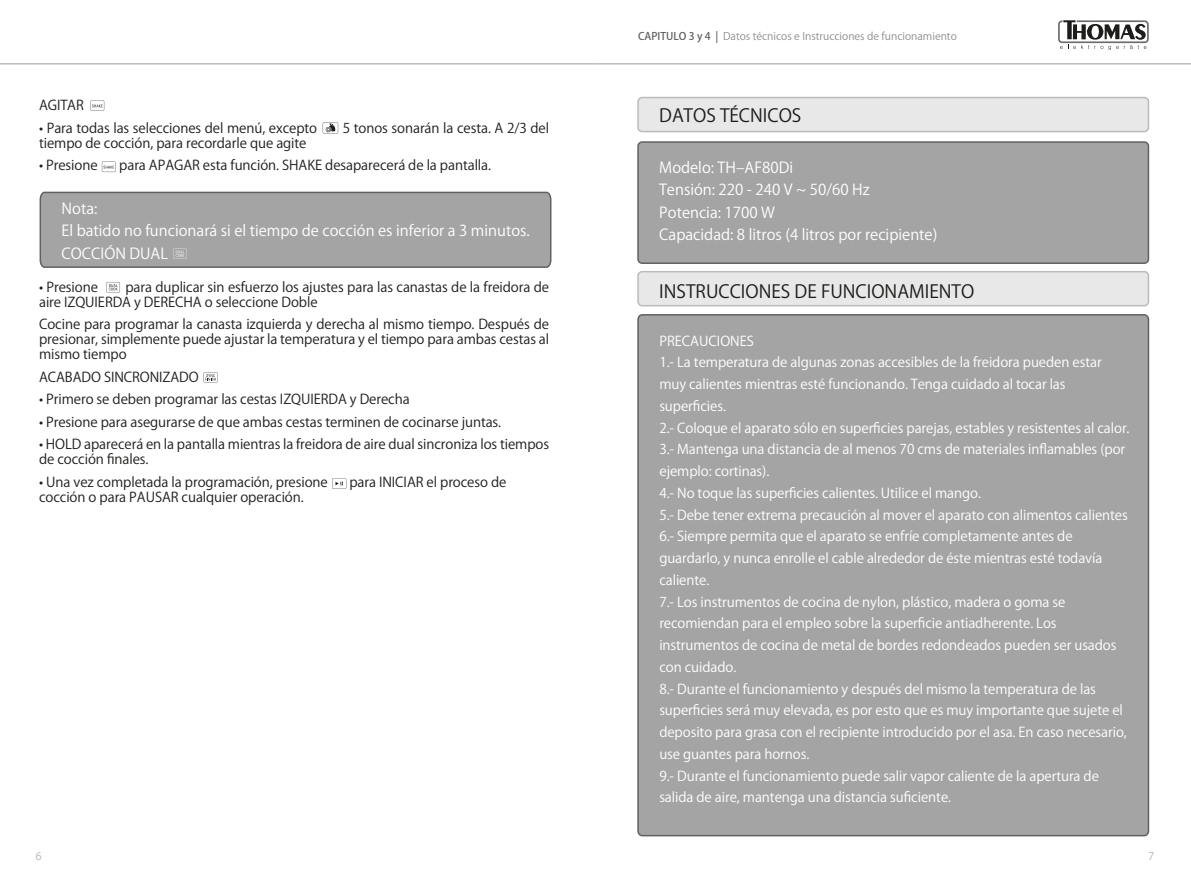
<style>
.page{position:relative;width:1191px;height:893px;background:#fff}
.page>*{position:absolute;margin:0;border:0;box-sizing:border-box;transform-origin:0 0}
.t1{font:700 18px "Koz Go Pro";color:#1d1d1b}
.t2{font:500 15px/22.5px "Koz Go Pro";color:#fff}
.t3{font:15px/22.5px "Koz Go Pr 6 N";color:#fff}
.t4{font:13.5px/21.8px "Koz Go Pr 6 N";letter-spacing:-.005em;color:#fff}
.t5{font:13.5px/15px "Koz Go Pro";letter-spacing:-.005em;color:#1d1d1b}
.t6{font:700 13.5px "Koz Go Pro";letter-spacing:-.005em;color:#1d1d1b}
.t7{font:10.5px "Koz Go Pr 6 N";color:#8e8e8d}
.t8{font:500 10.5px "Koz Go Pro";color:#b2b2b2}
.s1{font-weight:500;color:#616160}
</style>
<div class="page">
<hr style="left:0;top:63px;width:595px;height:2px;background:#bbb">
<hr style="left:595px;top:63px;width:596px;height:2px;background:#bbb">
<div style="left:1058px;top:20px;width:90px;height:23px;border:2px solid #6c6c6b;border-radius:3px"></div>
<svg style="left:1060px;top:20px;width:86px;height:30px"></svg>
<div style="left:638px;top:98px;width:510px;height:34px;background:#e8e8e8;border-radius:4px"></div>
<div style="left:637px;top:97px;width:512px;height:35px;border:2px solid #bbb;border-radius:4px"></div>
<div style="left:638px;top:142px;width:510px;height:121px;background:#a4a4a4;border-radius:4px"></div>
<div style="left:637px;top:141px;width:512px;height:123px;border:2px solid #616160;border-radius:4px"></div>
<div style="left:638px;top:272px;width:510px;height:34px;background:#e8e8e8;border-radius:4px"></div>
<div style="left:637px;top:271px;width:512px;height:35px;border:2px solid #bbb;border-radius:4px"></div>
<div style="left:638px;top:315px;width:510px;height:521px;background:#a4a4a4;border-radius:4px"></div>
<div style="left:637px;top:314px;width:512px;height:522px;border:2px solid #616160;border-radius:4px"></div>
<svg style="left:90px;top:100px;width:14px;height:11px"></svg>
<svg style="left:102px;top:162px;width:14px;height:10px"></svg>
<svg style="left:323px;top:122px;width:15px;height:12px"></svg>
<svg style="left:39px;top:191px;width:513px;height:77px;background:#a2a2a2"></svg>
<svg style="left:106px;top:282px;width:14px;height:10px"></svg>
<svg style="left:204px;top:372px;width:13px;height:11px"></svg>
<svg style="left:332px;top:478px;width:14px;height:11px"></svg>
<p class="t7" style="left:638px;top:30px;width:320px"><span class="s1">CAPITULO 3 y 4 |</span> Datos técnicos e Instrucciones de funcionamiento</p>
<p class="t6" style="left:39px;top:98px;width:46px">AGITAR</p>
<p class="t5" style="left:39px;top:121px;width:280px">• Para todas las selecciones del menú, excepto</p>
<p class="t5" style="left:343px;top:121px;width:208px">5 tonos sonarán la cesta. A 2/3 del</p>
<p class="t5" style="left:39px;top:136px;width:269px">tiempo de cocción, para recordarle que agite</p>
<p class="t5" style="left:39px;top:158px;width:60px">• Presione</p>
<p class="t5" style="left:119px;top:158px;width:373px">para APAGAR esta función. SHAKE desaparecerá de la pantalla.</p>
<p class="t3" style="left:62px;top:197px;width:470px">Nota:<br>El batido no funcionará si el tiempo de cocción es inferior a 3 minutos.<br>COCCIÓN DUAL</p>
<h1 class="t1" style="left:659px;top:106px;width:144px">DATOS TÉCNICOS</h1>
<p class="t2" style="left:659px;top:156px;width:279px">Modelo: TH‒AF80Di<br>Tensión: 220 - 240 V ~ 50/60 Hz<br>Potencia: 1700 W<br>Capacidad: 8 litros (4 litros por recipiente)</p>
<p class="t5" style="left:39px;top:280px;width:511px;text-indent:86px">para duplicar sin esfuerzo los ajustes para las canastas de la freidora de aire IZQUIERDA y DERECHA o seleccione Doble</p>
<p class="t5" style="left:39px;top:317px;width:511px;text-align:justify">Cocine para programar la canasta izquierda y derecha al mismo tiempo. Después de presionar, simplemente puede ajustar la temperatura y el tiempo para ambas cestas al mismo tiempo</p>
<p class="t5" style="left:39px;top:370px;width:161px">ACABADO SINCRONIZADO</p>
<p class="t5" style="left:39px;top:392px;width:372px">• Primero se deben programar las cestas IZQUIERDA y Derecha</p>
<p class="t5" style="left:39px;top:415px;width:463px">• Presione para asegurarse de que ambas cestas terminen de cocinarse juntas.</p>
<p class="t5" style="left:39px;top:437px;width:511px">• HOLD aparecerá en la pantalla mientras la freidora de aire dual sincroniza los tiempos de cocción finales.</p>
<p class="t5" style="left:39px;top:475px;width:290px">• Una vez completada la programación, presione</p>
<p class="t5" style="left:349px;top:475px;width:159px">para INICIAR el proceso de</p>
<p class="t5" style="left:39px;top:490px;width:266px">cocción o para PAUSAR cualquier operación.</p>
<p class="t5" style="left:39px;top:280px;width:60px">• Presione</p>
<h1 class="t1" style="left:659px;top:281px;width:316px">INSTRUCCIONES DE FUNCIONAMIENTO</h1>
<p class="t4" style="left:659px;top:330px;width:471px">PRECAUCIONES<br>1.- La temperatura de algunas zonas accesibles de la freidora pueden estar muy calientes mientras esté funcionando. Tenga cuidado al tocar las superficies.<br>2.- Coloque el aparato sólo en superficies parejas, estables y resistentes al calor.<br>3.- Mantenga una distancia de al menos 70 cms de materiales inflamables (por ejemplo: cortinas).<br>4.- No toque las superficies calientes. Utilice el mango.<br>5.- Debe tener extrema precaución al mover el aparato con alimentos calientes 6.- Siempre permita que el aparato se enfríe completamente antes de guardarlo, y nunca enrolle el cable alrededor de éste mientras esté todavía caliente.<br>7.- Los instrumentos de cocina de nylon, plástico, madera o goma se recomiendan para el empleo sobre la superficie antiadherente. Los instrumentos de cocina de metal de bordes redondeados pueden ser usados con cuidado.<br>8.- Durante el funcionamiento y después del mismo la temperatura de las superficies será muy elevada, es por esto que es muy importante que sujete el deposito para grasa con el recipiente introducido por el asa. En caso necesario, use guantes para hornos.<br>9.- Durante el funcionamiento puede salir vapor caliente de la apertura de salida de aire, mantenga una distancia suficiente.</p>
<p class="t8" style="left:36px;top:850px;width:7px">6</p>
<p class="t8" style="left:1148px;top:850px;width:7px">7</p>
</div>
